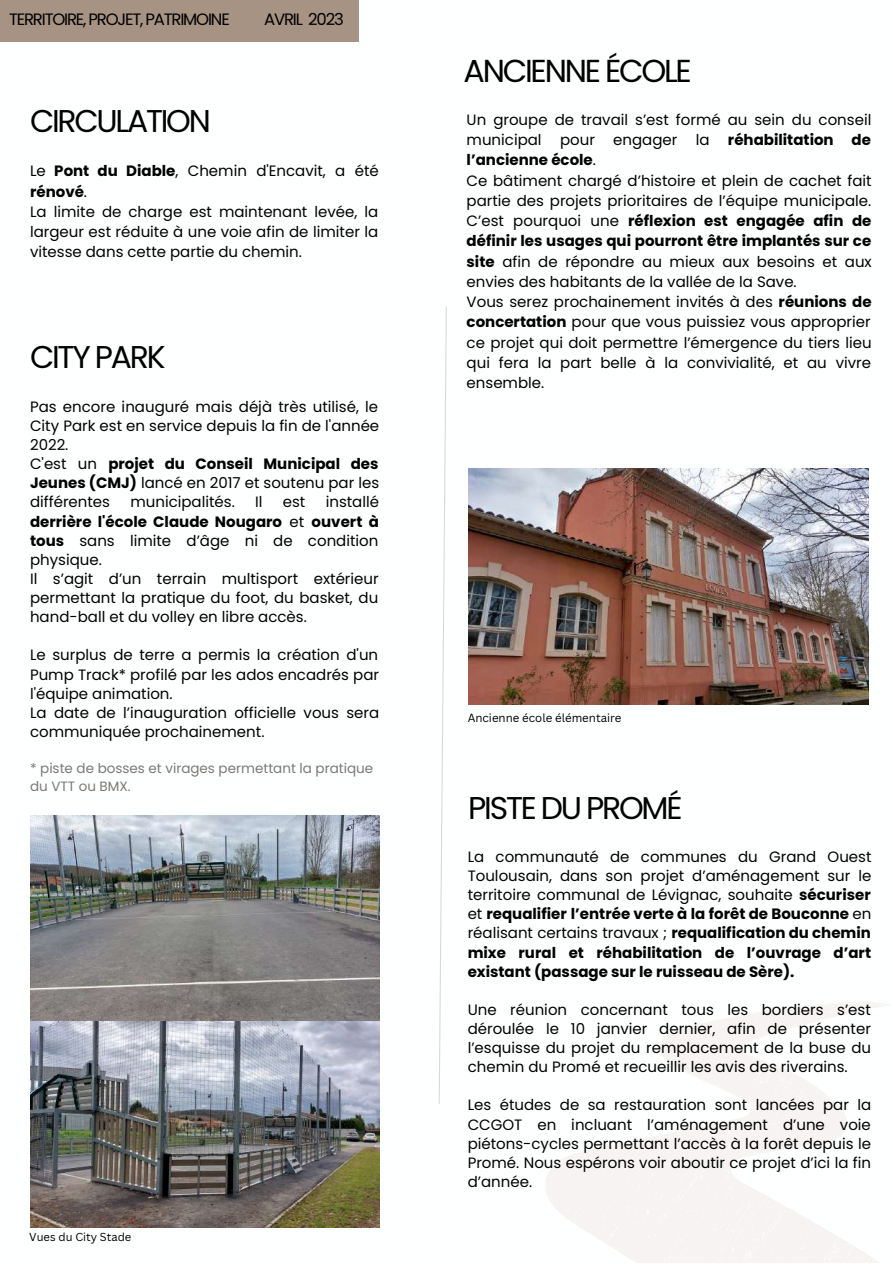
<style>
.page{position:relative;width:893px;height:1264px;background:#fff}
.page>*{position:absolute;margin:0;border:0;box-sizing:border-box;transform-origin:0 0}
.t1{font:31.8px "Poppins";letter-spacing:-.07em;color:#000}
.t2{font:31.5px "Poppins";letter-spacing:-.07em;color:#000}
.t3{font:16.5px "Poppins";letter-spacing:-.07em;color:#000}
.t4{font:15px/19px "Poppins";color:#000}
.t5{font:700 15px/19px "Poppins";color:#000;text-align:justify}
.t6{font:13.5px/18px "Poppins";color:#7b7977}
.t7{font:11.55px "Canva Sans";color:#000}
.t8{font:11.25px "Canva Sans";color:#000}
.s1{font-weight:700}
.s2{font-weight:400}
</style>
<div class="page">
<svg style="left:546px;top:1002px;width:343px;height:260px"></svg>
<img style="left:30px;top:815px;width:350px;height:411px">
<img style="left:468px;top:468px;width:400px;height:236px">
<svg style="left:438px;top:306px;width:9px;height:798px"></svg>
<div style="left:0;top:0;width:358px;height:42px;background:#a69384"></div>
<p class="t3" style="left:9px;top:8px;width:222px">TERRITOIRE, PROJET, PATRIMOINE</p>
<p class="t3" style="left:264px;top:8px;width:81px">AVRIL 2023</p>
<h2 class="t2" style="left:30px;top:99px;width:182px">CIRCULATION</h2>
<p class="t4" style="left:30px;top:161px;width:350px;line-height:20.2px">Le <span class="s1">Pont du Diable</span>, Chemin d'Encavit, a été <span class="s1">rénové</span>.<br>La limite de charge est maintenant levée, la largeur est réduite à une voie afin de limiter la vitesse dans cette partie du chemin.</p>
<h2 class="t2" style="left:30px;top:335px;width:137px">CITY PARK</h2>
<p class="t4" style="left:30px;top:397px;width:350px">Pas encore inauguré mais déjà très utilisé, le<br>City Park est en service depuis la fin de l'année<br>2022.<br>C'est un <span class="s1">projet du Conseil Municipal des<br>Jeunes (CMJ)</span> lancé en 2017 et soutenu par les différentes</p>
<p class="t4" style="left:30px;top:492px;width:350px;text-indent:296px">installé <span class="s1">derrière l'école Claude Nougaro</span> et <span class="s1">ouvert à tous</span> sans limite d’âge ni de condition physique.<br>Il s’agit d’un terrain multisport extérieur permettant la pratique du foot, du basket, du hand-ball et du volley en libre accès.</p>
<p class="t4" style="left:30px;top:645px;width:351px">Le surplus de terre a permis la création d'un Pump Track* profilé par les ados encadrés par l'équipe animation.<br>La date de l’inauguration officielle vous sera communiquée prochainement.</p>
<p class="t6" style="left:30px;top:759px;width:344px">* piste de bosses et virages permettant la pratique du VTT ou BMX.</p>
<p class="t4" style="left:130px;top:492px;width:106px">municipalités.</p>
<p class="t4" style="left:255px;top:492px;width:9px">Il</p>
<p class="t4" style="left:283px;top:492px;width:24px">est</p>
<p class="t8" style="left:29px;top:1228px;width:104px">Vues du City Stade</p>
<h1 class="t1" style="left:463px;top:49px;width:230px">ANCIENNE ÉCOLE</h1>
<p class="t4" style="left:466px;top:109px;width:406px;line-height:20.2px">Un groupe de travail s’est formé au sein du conseil municipal pour engager la <span class="s1">réhabilitation de l’ancienne école</span>.<br>Ce bâtiment chargé d’histoire et plein de cachet fait partie des projets prioritaires de l’équipe municipale.<br>C’est pourquoi une <span class="s1">réflexion est engagée afin de définir les usages qui pourront être implantés sur ce site</span> afin de répondre au mieux aux besoins et aux envies des habitants de la vallée de la Save.<br>Vous serez prochainement invités à des <span class="s1">réunions de concertation</span> pour que vous puissiez vous approprier ce projet qui doit permettre l’émergence du tiers lieu qui fera la part belle à la convivialité, et au vivre ensemble.</p>
<p class="t7" style="left:467px;top:709px;width:155px">Ancienne école élémentaire</p>
<h2 class="t2" style="left:468px;top:786px;width:216px">PISTE DU PROMÉ</h2>
<p class="t5" style="left:467px;top:847px;width:405px"><span class="s2">La communauté de communes du Grand Ouest Toulousain, dans son projet d’aménagement sur le territoire communal de Lévignac, souhaite</span> sécuriser <span class="s2">et</span> requalifier l’entrée verte à la forêt de Bouconne <span class="s2">en réalisant certains travaux ;</span> requalification du chemin mixe rural et réhabilitation de l’ouvrage d’art existant (passage sur le ruisseau de Sère).</p>
<p class="t4" style="left:467px;top:1000px;width:405px;text-align:justify">Une réunion concernant tous les bordiers s’est déroulée le 10 janvier dernier, afin de présenter l’esquisse du projet du remplacement de la buse du chemin du Promé et recueillir les avis des riverains.</p>
<p class="t4" style="left:467px;top:1095px;width:405px;text-align:justify">Les études de sa restauration sont lancées par la CCGOT en incluant l’aménagement d’une voie piétons-cycles permettant l’accès à la forêt depuis le Promé. Nous espérons voir aboutir ce projet d’ici la fin d’année.</p>
</div>
